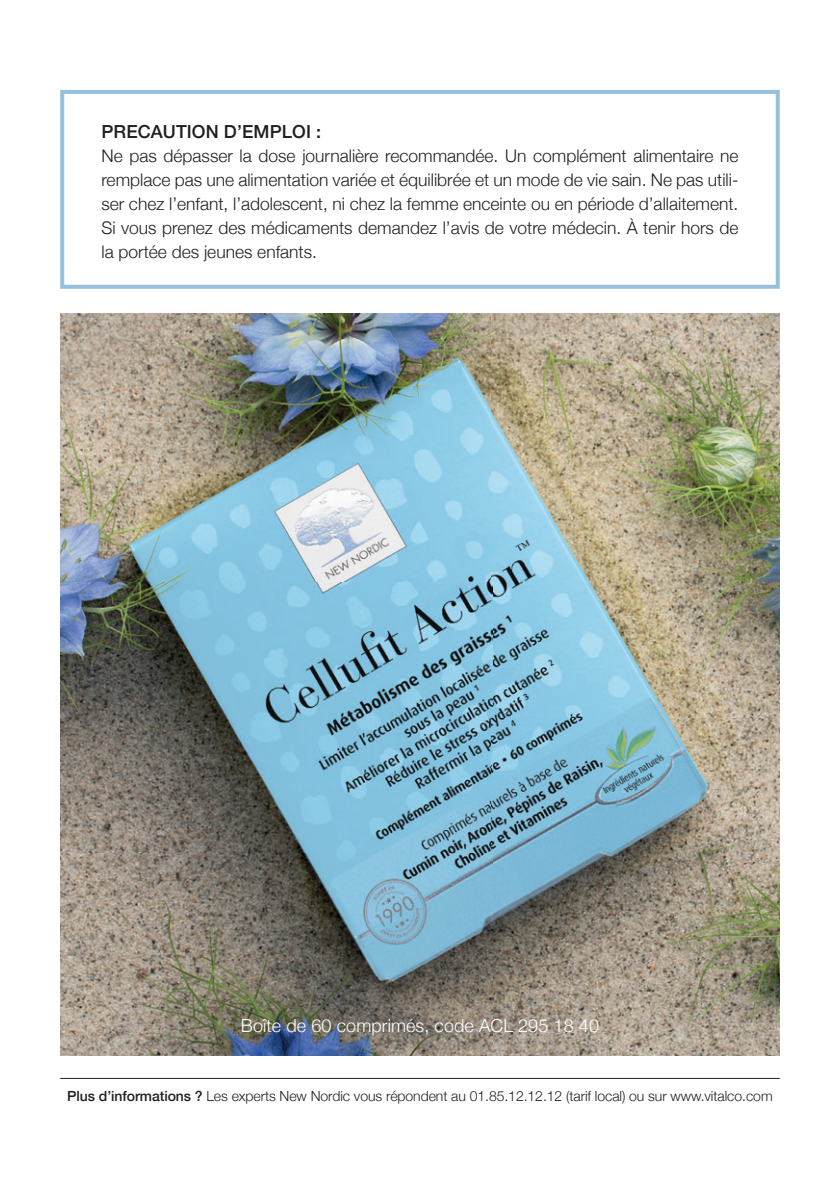
<style>
.page{position:relative;width:840px;height:1191px;background:#fff}
.page>*{position:absolute;margin:0;border:0;box-sizing:border-box;transform-origin:0 0}
.t1{font:300 18px "Helvetica Neue";letter-spacing:.005em;color:#fff}
.t2{font:500 18px "Helvetica Neue";letter-spacing:.005em;color:#231f20}
.t3{font:300 17.4px/24px "Helvetica Neue";color:#231f20;text-align:justify}
.t4{font:300 14px "Helvetica Neue";letter-spacing:-.005em;color:#231f20}
.s1{font-weight:500}
</style>
<div class="page">
<hr style="left:60px;top:1078px;width:719px;height:1px;background:#231f20">
<img style="left:60px;top:313px;width:719px;height:742px">
<div style="left:60px;top:90px;width:719px;height:199px;border:4px solid #96c0de"></div>
<p class="t2" style="left:101px;top:117px;width:221px">PRECAUTION D’EMPLOI :</p>
<p class="t3" style="left:101px;top:143px;width:638px">Ne pas dépasser la dose journalière recommandée. Un complément alimentaire ne remplace pas une alimentation variée et équilibrée et un mode de vie sain. Ne pas utili&shy;ser chez l’enfant, l’adolescent, ni chez la femme enceinte ou en période d’allaitement.<br>Si vous prenez des médicaments demandez l’avis de votre médecin. À tenir hors de la portée des jeunes enfants.</p>
<p class="t1" style="left:241px;top:1010px;width:359px">Boîte de 60 comprimés, code ACL 295 18 40</p>
<p class="t4" style="left:67px;top:1084px;width:706px"><span class="s1">Plus d’informations ?</span> Les experts New Nordic vous répondent au 01.85.12.12.12 (tarif local) ou sur www.vitalco.com</p>
</div>
